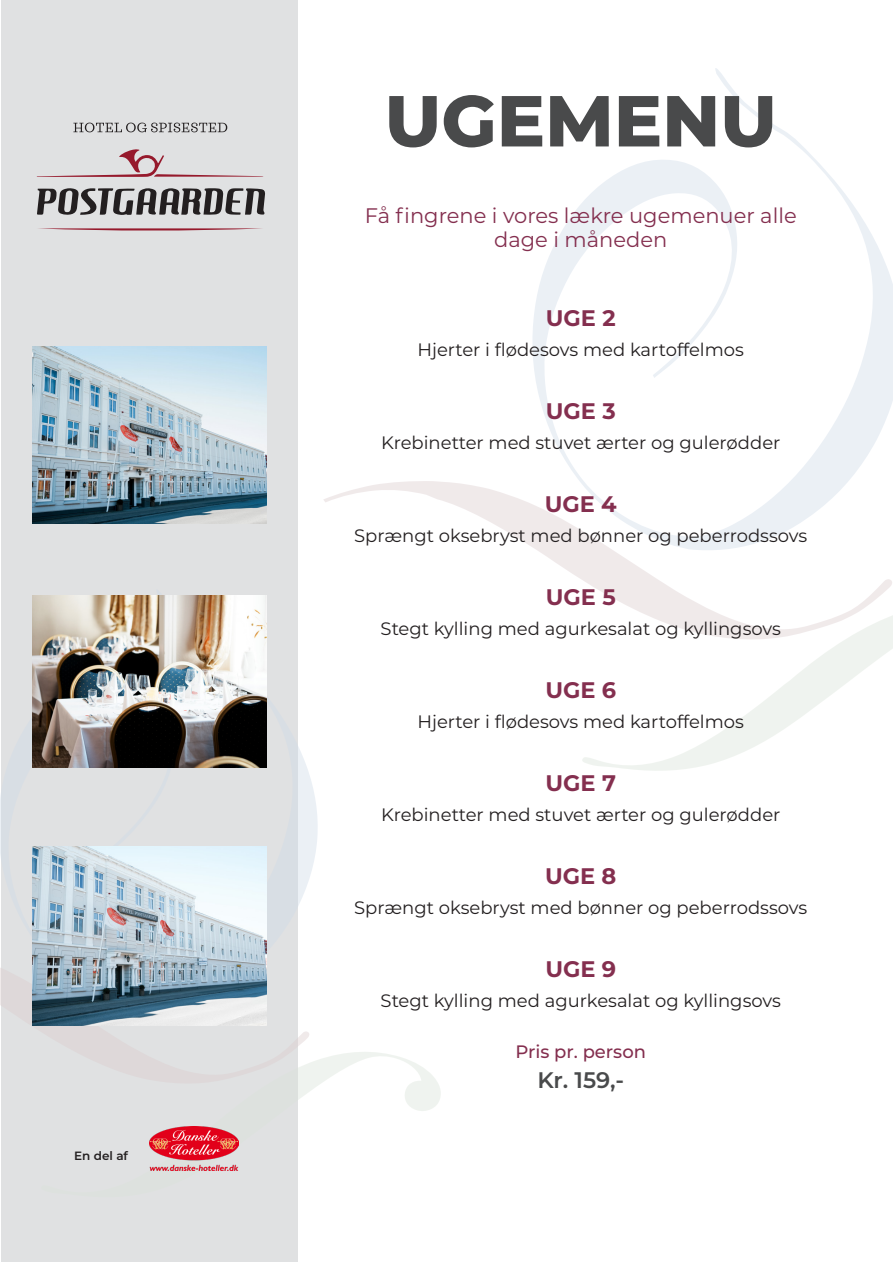
<style>
.page{position:relative;width:893px;height:1263px;background:#fff}
.page>*{position:absolute;margin:0;border:0;box-sizing:border-box;transform-origin:0 0}
.t1{font:800 72px "Montserrat";color:#494a4b}
.t2{font:700 22.5px "Montserrat";color:#842f4f}
.t3{font:600 22.5px "Montserrat";color:#494a4b}
.t4{font:21px/24px "Montserrat";color:#842f4f;text-align:center}
.t5{font:18px "Montserrat";color:#231f20}
.t6{font:500 18px "Montserrat";color:#842f4f}
.t7{font:600 12px "Montserrat";color:#231f20}
</style>
<div class="page">
<div style="left:1px;top:1px;width:297px;height:1261px;background:#e0e1e2"></div>
<svg style="left:0;top:595px;width:318px;height:351px"></svg>
<svg style="left:179px;top:1052px;width:262px;height:95px"></svg>
<svg style="left:0;top:946px;width:310px;height:139px"></svg>
<svg style="left:73px;top:123px;width:154px;height:9px"></svg>
<svg style="left:38px;top:228px;width:224px;height:3px"></svg>
<svg style="left:37px;top:149px;width:226px;height:28px"></svg>
<svg style="left:37px;top:188px;width:228px;height:27px"></svg>
<img style="left:149px;top:1127px;width:89px;height:44px">
<svg style="left:532px;top:68px;width:361px;height:413px"></svg>
<svg style="left:582px;top:641px;width:311px;height:130px"></svg>
<svg style="left:324px;top:481px;width:569px;height:160px"></svg>
<img style="left:33px;top:846px;width:233px;height:179px">
<img style="left:33px;top:596px;width:233px;height:172px">
<img style="left:33px;top:347px;width:233px;height:176px">
<p class="t7" style="left:74px;top:1147px;width:55px">En del af</p>
<h1 class="t1" style="left:385px;top:68px;width:394px">UGEMENU</h1>
<p class="t4" style="left:365px;top:203px;width:433px">Få fingrene i vores lækre ugemenuer alle dage i måneden</p>
<p class="t2" style="left:546px;top:302px;width:71px">UGE 2</p>
<p class="t5" style="left:417px;top:337px;width:328px">Hjerter i flødesovs med kartoffelmos</p>
<p class="t2" style="left:546px;top:395px;width:71px">UGE 3</p>
<p class="t5" style="left:381px;top:430px;width:401px">Krebinetter med stuvet ærter og gulerødder</p>
<p class="t2" style="left:545px;top:488px;width:74px">UGE 4</p>
<p class="t5" style="left:354px;top:523px;width:455px">Sprængt oksebryst med bønner og peberrodssovs</p>
<p class="t2" style="left:546px;top:581px;width:71px">UGE 5</p>
<p class="t5" style="left:381px;top:616px;width:402px">Stegt kylling med agurkesalat og kyllingsovs</p>
<p class="t2" style="left:545px;top:674px;width:72px">UGE 6</p>
<p class="t5" style="left:417px;top:709px;width:328px">Hjerter i flødesovs med kartoffelmos</p>
<p class="t2" style="left:545px;top:767px;width:72px">UGE 7</p>
<p class="t5" style="left:381px;top:802px;width:401px">Krebinetter med stuvet ærter og gulerødder</p>
<p class="t2" style="left:545px;top:860px;width:73px">UGE 8</p>
<p class="t5" style="left:354px;top:895px;width:455px">Sprængt oksebryst med bønner og peberrodssovs</p>
<p class="t2" style="left:545px;top:953px;width:72px">UGE 9</p>
<p class="t5" style="left:381px;top:988px;width:402px">Stegt kylling med agurkesalat og kyllingsovs</p>
<p class="t6" style="left:515px;top:1039px;width:132px">Pris pr. person</p>
<p class="t3" style="left:537px;top:1064px;width:88px">Kr. 159,-</p>
</div>
